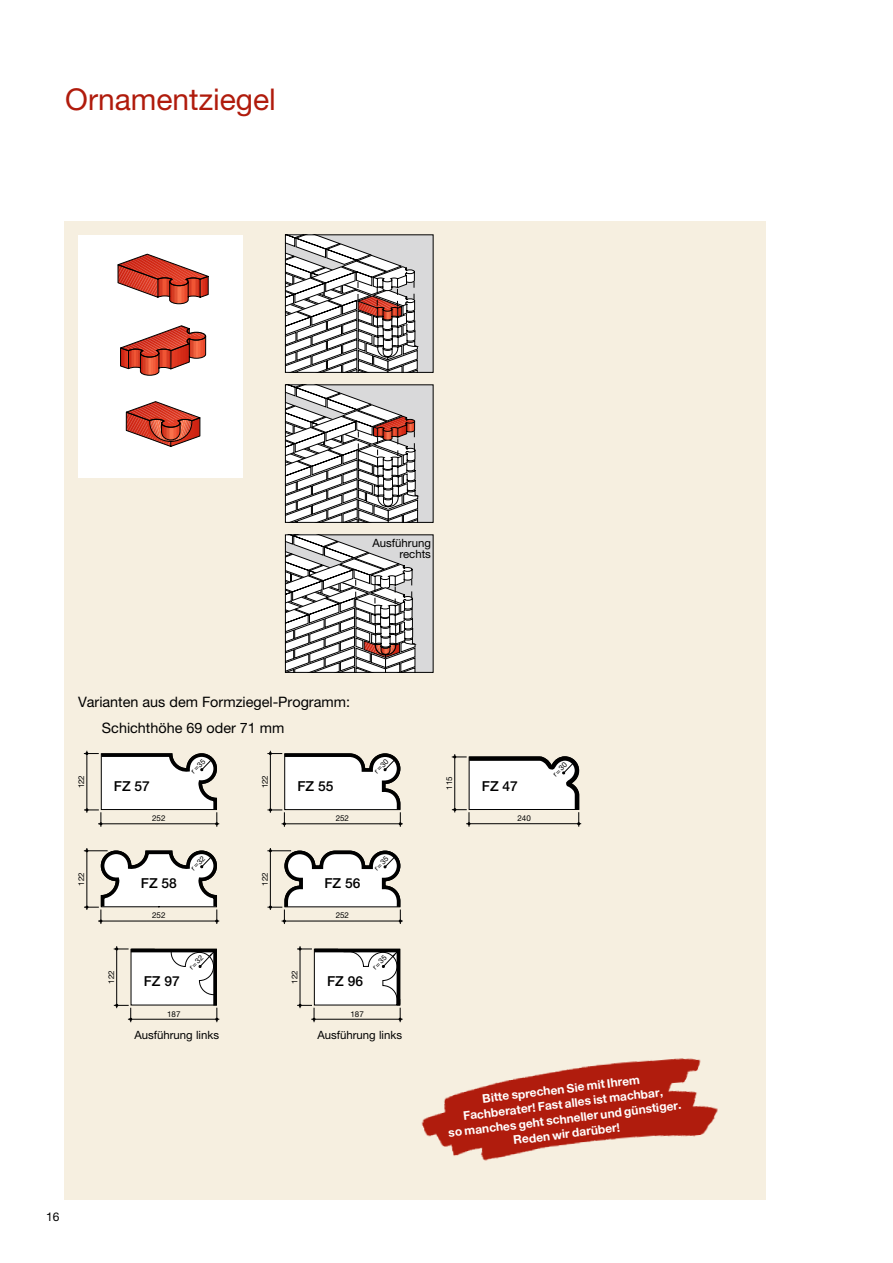
<style>
.page{position:relative;width:893px;height:1263px;background:#fff}
.page>*{position:absolute;margin:0;border:0;box-sizing:border-box;transform-origin:0 0}
.t1{font:30px "Helvetica Neue";color:#b01b0c}
.t2{font:14.4px/26.2px "Helvetica Neue";color:#000}
.t3{font:500 13.8px "Helvetica Neue";color:#000}
.t4{font:700 12px/15px "Helvetica Neue";color:#fff;text-align:center}
.t5{font:12px "Helvetica Neue";color:#000}
.t6{font:11.4px/11.4px "Helvetica Neue";color:#000;text-align:right}
.t7{font:8.1px "Helvetica Neue";color:#000}
.t8{font:7.5px "Helvetica Neue";color:#000}
</style>
<div class="page">
<div style="left:64px;top:221px;width:701px;height:978px;background:#f6efe0"></div>
<div style="left:285px;top:535px;width:148px;height:137px;background:#d9d9da"></div>
<svg style="left:287px;top:536px;width:128px;height:135px;background:#bbb9b9"></svg>
<div style="left:285px;top:534px;width:148px;height:139px;border:1px solid #000"></div>
<div style="left:285px;top:385px;width:148px;height:137px;background:#d9d9da"></div>
<svg style="left:287px;top:387px;width:131px;height:134px"></svg>
<div style="left:285px;top:385px;width:148px;height:138px;border:1px solid #000"></div>
<div style="left:285px;top:235px;width:148px;height:137px;background:#d9d9da"></div>
<svg style="left:287px;top:237px;width:131px;height:134px"></svg>
<div style="left:285px;top:235px;width:148px;height:138px;border:1px solid #000"></div>
<div style="left:78px;top:235px;width:164px;height:242px;background:#fff"></div>
<hr style="left:116px;top:946px;width:1px;height:62px;background:#000">
<svg style="left:114px;top:947px;width:105px;height:75px"></svg>
<hr style="left:300px;top:946px;width:1px;height:62px;background:#000">
<hr style="left:311px;top:1019px;width:92px;height:1px;background:#000">
<svg style="left:297px;top:947px;width:105px;height:75px"></svg>
<svg style="left:120px;top:325px;width:86px;height:51px"></svg>
<svg style="left:125px;top:401px;width:76px;height:46px"></svg>
<svg style="left:118px;top:254px;width:91px;height:50px"></svg>
<hr style="left:282px;top:823px;width:121px;height:1px;background:#000">
<svg style="left:267px;top:751px;width:135px;height:76px"></svg>
<svg style="left:84px;top:751px;width:135px;height:76px"></svg>
<hr style="left:270px;top:848px;width:1px;height:62px;background:#000">
<hr style="left:282px;top:921px;width:121px;height:1px;background:#000">
<svg style="left:267px;top:849px;width:135px;height:75px"></svg>
<hr style="left:87px;top:848px;width:1px;height:62px;background:#000">
<svg style="left:84px;top:849px;width:135px;height:75px"></svg>
<svg style="left:452px;top:754px;width:129px;height:73px"></svg>
<img style="left:421px;top:1058px;width:297px;height:103px">
<h1 class="t1" style="left:65px;top:82px;width:212px">Ornamentziegel</h1>
<p class="t6" style="left:372px;top:537px;width:60px">Ausführung r echt s</p>
<p class="t2" style="left:102px;top:688px;width:250px;text-indent:-24px">Varianten aus dem Formziegel-Programm:<br>Schichthöhe 69 oder 71 mm</p>
<p class="t7" style="left:77px;top:788px;width:15px;rotate:-90deg">122</p>
<p class="t7" style="left:77px;top:886px;width:15px;rotate:-90deg">122</p>
<p class="t3" style="left:114px;top:778px;width:37px">FZ 57</p>
<p class="t7" style="left:152px;top:813px;width:15px">252</p>
<p class="t3" style="left:141px;top:875px;width:37px">FZ 58</p>
<p class="t7" style="left:152px;top:911px;width:15px">252</p>
<p class="t8" style="left:189px;top:769px;width:18px;rotate:-45deg">r= 35</p>
<p class="t8" style="left:189px;top:866px;width:18px;rotate:-45deg">r=32</p>
<p class="t7" style="left:260px;top:788px;width:15px;rotate:-90deg">122</p>
<p class="t7" style="left:260px;top:886px;width:15px;rotate:-90deg">122</p>
<p class="t3" style="left:297px;top:778px;width:37px">FZ 55</p>
<p class="t7" style="left:336px;top:813px;width:15px">252</p>
<p class="t3" style="left:324px;top:875px;width:37px">FZ 56</p>
<p class="t7" style="left:336px;top:911px;width:15px">252</p>
<p class="t8" style="left:372px;top:769px;width:18px;rotate:-45deg">r=30</p>
<p class="t8" style="left:372px;top:866px;width:18px;rotate:-45deg">r=35</p>
<p class="t7" style="left:106px;top:984px;width:15px;rotate:-90deg">122</p>
<p class="t3" style="left:144px;top:973px;width:37px">FZ 97</p>
<p class="t8" style="left:187px;top:965px;width:18px;rotate:-45deg">r=32</p>
<p class="t7" style="left:167px;top:1009px;width:15px">187</p>
<p class="t7" style="left:290px;top:984px;width:15px;rotate:-90deg">122</p>
<p class="t3" style="left:327px;top:973px;width:37px">FZ 96</p>
<p class="t8" style="left:370px;top:965px;width:18px;rotate:-45deg">r=35</p>
<p class="t7" style="left:350px;top:1009px;width:15px">187</p>
<p class="t6" style="left:134px;top:1029px;width:86px">Ausführung links</p>
<p class="t6" style="left:317px;top:1029px;width:86px">Ausführung links</p>
<p class="t5" style="left:46px;top:1210px;width:15px">16</p>
<p class="t7" style="left:444px;top:789px;width:15px;rotate:-90deg">115</p>
<p class="t3" style="left:482px;top:778px;width:37px">FZ 47</p>
<p class="t7" style="left:517px;top:813px;width:15px">240</p>
<p class="t8" style="left:551px;top:772px;width:18px;rotate:-45deg">r=30</p>
<p class="t4" style="left:444px;top:1095px;width:236px;rotate:-7deg">Bitte sprechen Sie mit Ihrem<br>Fachberater! Fast alles ist machbar,<br>so manches geht schneller und günstiger.<br>Reden wir darüber!</p>
</div>
